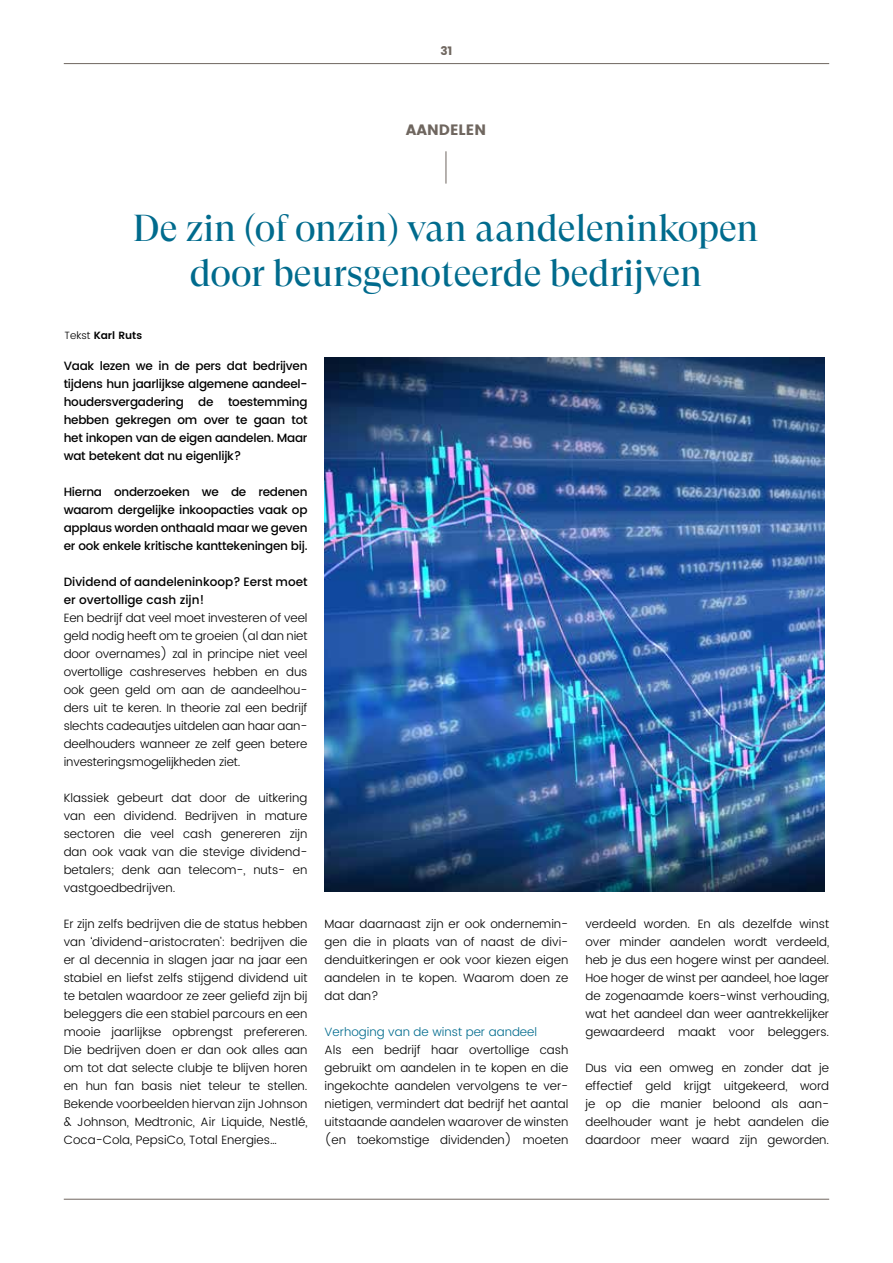
<style>
.page{position:relative;width:893px;height:1263px;background:#fff}
.page>*{position:absolute;margin:0;border:0;box-sizing:border-box;transform-origin:0 0}
.t1{font:37.5px/45px "GT Super Display";color:#006b8d;text-align:center}
.t2{font:15px "Poppins";color:#6f665f}
.t3{font:300 12px/18px "Poppins";color:#000;text-align:justify}
.t4{font:500 12px/18px "Poppins";letter-spacing:-.02em;color:#000;text-align:justify}
.t5{font:500 12px/18px "Poppins";color:#000}
.t6{font:300 12px "Poppins";color:#006b8d}
.t7{font:12px "Poppins";color:#6f665f}
.t8{font:600 10.5px "Poppins";color:#000}
.s1{font-weight:300}
</style>
<div class="page">
<hr style="left:64px;top:1199px;width:765px;height:1px;background:#6f665f">
<hr style="left:64px;top:63px;width:765px;height:1px;background:#6f665f">
<hr style="left:446px;top:151px;width:1px;height:33px;background:#6f665f">
<img style="left:325px;top:357px;width:500px;height:535px">
<p class="t7" style="left:440px;top:44px;width:14px">31</p>
<p class="t2" style="left:406px;top:121px;width:82px">AANDELEN</p>
<h1 class="t1" style="left:133px;top:206px;width:627px">De zin (of onzin) van aandeleninkopen door beursgenoteerde bedrijven</h1>
<p class="t8" style="left:65px;top:328px;width:79px"><span class="s1">Tekst</span> Karl Ruts</p>
<p class="t4" style="left:64px;top:357px;width:245px">Vaak lezen we in de pers dat bedrijven tijdens hun jaarlijkse algemene aandeel&shy;houdersvergadering de toestemming hebben gekregen om over te gaan tot het inkopen van de eigen aandelen. Maar wat betekent dat nu eigenlijk?</p>
<p class="t4" style="left:64px;top:483px;width:245px">Hierna onderzoeken we de redenen waarom dergelijke inkoopacties vaak op applaus worden onthaald maar we geven er ook enkele kritische kanttekeningen bij.</p>
<p class="t5" style="left:64px;top:573px;width:245px">Dividend of aandeleninkoop? Eerst moet er overtollige cash zijn!</p>
<p class="t3" style="left:64px;top:609px;width:245px">Een bedrijf dat veel moet investeren of veel geld nodig heeft om te groeien (al dan niet door overnames) zal in principe niet veel overtollige cashreserves hebben en dus ook geen geld om aan de aandeelhou&shy;ders uit te keren. In theorie zal een bedrijf slechts cadeautjes uitdelen aan haar aan&shy;deelhouders wanneer ze zelf geen betere investeringsmogelijkheden ziet.</p>
<p class="t3" style="left:64px;top:789px;width:245px">Klassiek gebeurt dat door de uitkering van een dividend. Bedrijven in mature sectoren die veel cash genereren zijn dan ook vaak van die stevige dividend&shy;betalers; denk aan telecom-, nuts- en vastgoedbedrijven.</p>
<p class="t3" style="left:64px;top:915px;width:245px">Er zijn zelfs bedrijven die de status hebben van ‘dividend-aristocraten’: bedrijven die er al decennia in slagen jaar na jaar een stabiel en liefst zelfs stijgend dividend uit te betalen waardoor ze zeer geliefd zijn bij beleggers die een stabiel parcours en een mooie jaarlijkse opbrengst prefereren.<br>Die bedrijven doen er dan ook alles aan om tot dat selecte clubje te blijven horen en hun fan basis niet teleur te stellen.<br>Bekende voorbeelden hiervan zijn Johnson &amp; Johnson, Medtronic, Air Liquide, Nestlé, Coca-Cola, PepsiCo, Total Energies…</p>
<p class="t3" style="left:325px;top:915px;width:245px">Maar daarnaast zijn er ook ondernemin&shy;gen die in plaats van of naast de divi&shy;denduitkeringen er ook voor kiezen eigen aandelen in te kopen. Waarom doen ze dat dan?</p>
<p class="t3" style="left:585px;top:915px;width:245px">verdeeld worden. En als dezelfde winst over minder aandelen wordt verdeeld, heb je dus een hogere winst per aandeel.<br>Hoe hoger de winst per aandeel, hoe lager de zogenaamde koers-winst verhouding, wat het aandeel dan weer aantrekkelijker gewaardeerd maakt voor beleggers.</p>
<p class="t3" style="left:585px;top:1059px;width:245px">Dus via een omweg en zonder dat je effectief geld krijgt uitgekeerd, word je op die manier beloond als aan&shy;deelhouder want je hebt aandelen die daardoor meer waard zijn geworden.</p>
<p class="t6" style="left:325px;top:1023px;width:214px">Verhoging van de winst per aandeel</p>
<p class="t3" style="left:325px;top:1041px;width:245px">Als een bedrijf haar overtollige cash gebruikt om aandelen in te kopen en die ingekochte aandelen vervolgens te ver&shy;nietigen, vermindert dat bedrijf het aantal uitstaande aandelen waarover de winsten (en toekomstige dividenden) moeten</p>
</div>
